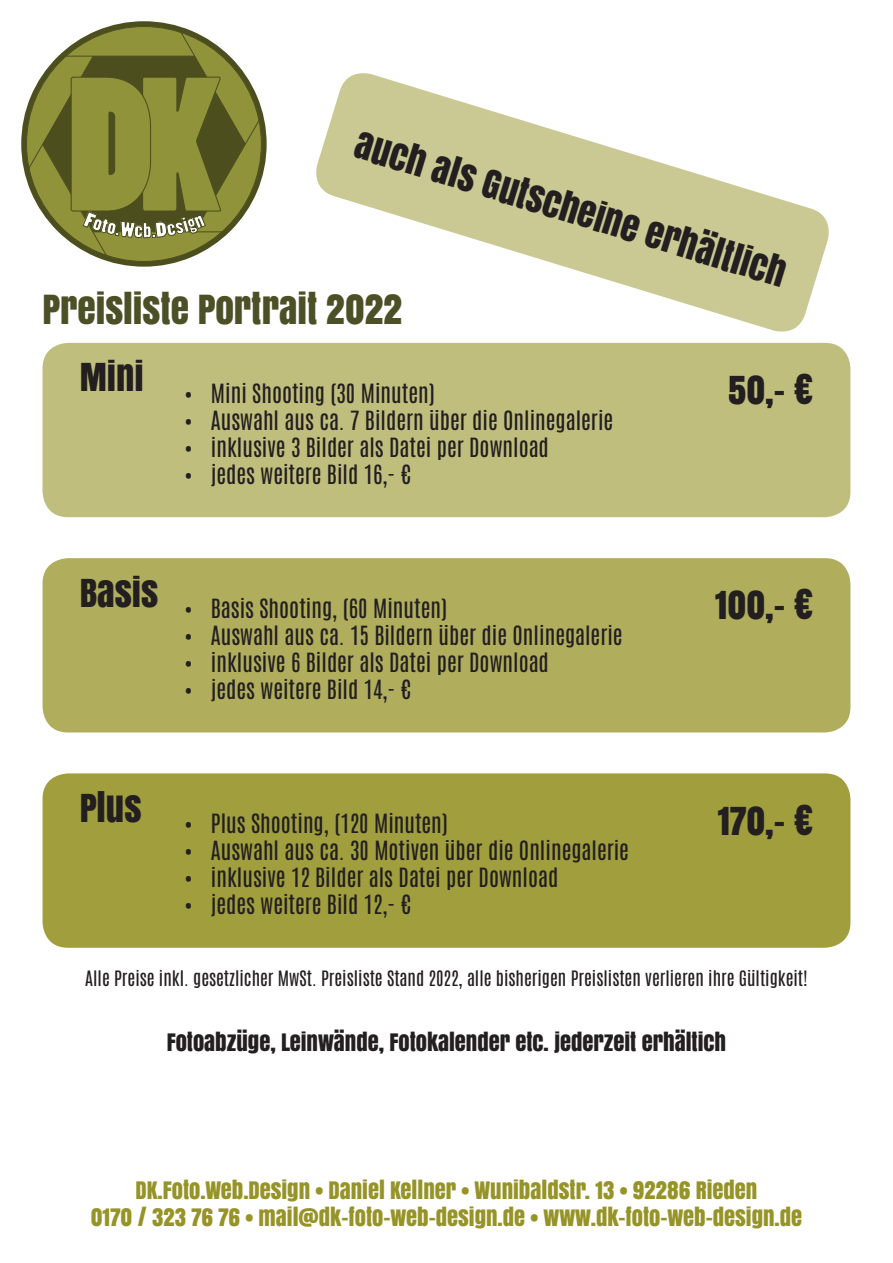
<style>
.page{position:relative;width:893px;height:1263px;background:#fff}
.page>*{position:absolute;margin:0;border:0;box-sizing:border-box;transform-origin:0 0}
.t1{font:37.5px "Anton";color:#4c5026}
.t2{font:36px "Anton";color:#231f20}
.t3{font:22.5px "Antonio";color:#231f20}
.t4{font:22.5px/27px "Anton";color:#969327;text-align:center}
.t5{font:22.5px "Anton";color:#231f20}
.t6{font:18px "Antonio";color:#231f20}
</style>
<div class="page">
<svg style="left:21px;top:21px;width:246px;height:157px"></svg>
<div style="left:43px;top:343px;width:807px;height:174px;background:#c0be7d;border-radius:26px"></div>
<svg style="left:316px;top:73px;width:513px;height:259px"></svg>
<div style="left:43px;top:558px;width:807px;height:174px;background:#b0ae5d;border-radius:26px"></div>
<div style="left:43px;top:773px;width:807px;height:175px;background:#a09e3d;border-radius:26px"></div>
<svg style="left:26px;top:28px;width:236px;height:239px"></svg>
<h2 class="t2" style="left:364px;top:116px;width:450px;rotate:17deg">AUCH ALS GUTSCHEINE ERHÄLTLICH</h2>
<h1 class="t1" style="left:43px;top:280px;width:361px">PREISLISTE PORTRAIT 2022</h1>
<h2 class="t2" style="left:80px;top:349px;width:66px">MINI</h2>
<p class="t3" style="left:184px;top:377px;width:252px">• Mini Shooting (30 Minuten)</p>
<h2 class="t2" style="left:728px;top:362px;width:87px">50,- €</h2>
<p class="t3" style="left:184px;top:404px;width:431px">• Auswahl aus ca. 7 Bildern über die Onlinegalerie</p>
<p class="t3" style="left:184px;top:431px;width:366px">• inklusive 3 Bilder als Datei per Download</p>
<p class="t3" style="left:184px;top:458px;width:229px">• jedes weitere Bild 16,- €</p>
<p class="t3" style="left:80px;top:592px;width:369px"><sup>BASIS</sup> • Basis Shooting, (60 Minuten)</p>
<p class="t3" style="left:184px;top:619px;width:440px">• Auswahl aus ca. 15 Bildern über die Onlinegalerie</p>
<p class="t3" style="left:184px;top:646px;width:366px">• inklusive 6 Bilder als Datei per Download</p>
<p class="t3" style="left:184px;top:673px;width:229px">• jedes weitere Bild 14,- €</p>
<p class="t3" style="left:80px;top:807px;width:370px"><sup>PLUS</sup> • Plus Shooting, (120 Minuten)</p>
<p class="t3" style="left:184px;top:834px;width:447px">• Auswahl aus ca. 30 Motiven über die Onlinegalerie</p>
<p class="t3" style="left:184px;top:861px;width:376px">• inklusive 12 Bilder als Datei per Download</p>
<p class="t3" style="left:184px;top:888px;width:229px">• jedes weitere Bild 12,- €</p>
<h2 class="t2" style="left:715px;top:577px;width:100px">100,- €</h2>
<h2 class="t2" style="left:718px;top:792px;width:97px">170,- €</h2>
<p class="t6" style="left:85px;top:966px;width:724px">Alle Preise inkl. gesetzlicher MwSt. Preisliste Stand 2022, alle bisherigen Preislisten verlieren ihre Gültigkeit!</p>
<p class="t5" style="left:167px;top:1025px;width:561px">FOTOABZÜGE, LEINWÄNDE, FOTOKALENDER ETC. JEDERZEIT ERHÄLTICH</p>
<p class="t4" style="left:91px;top:1175px;width:713px">DK.FOTO.WEB.DESIGN • DANIEL KELLNER • WUNIBALDSTR. 13 • 92286 RIEDEN<br>0170 / 323 76 76 • MAIL@DK-FOTO-WEB-DESIGN.DE • WWW.DK-FOTO-WEB-DESIGN.DE</p>
</div>
